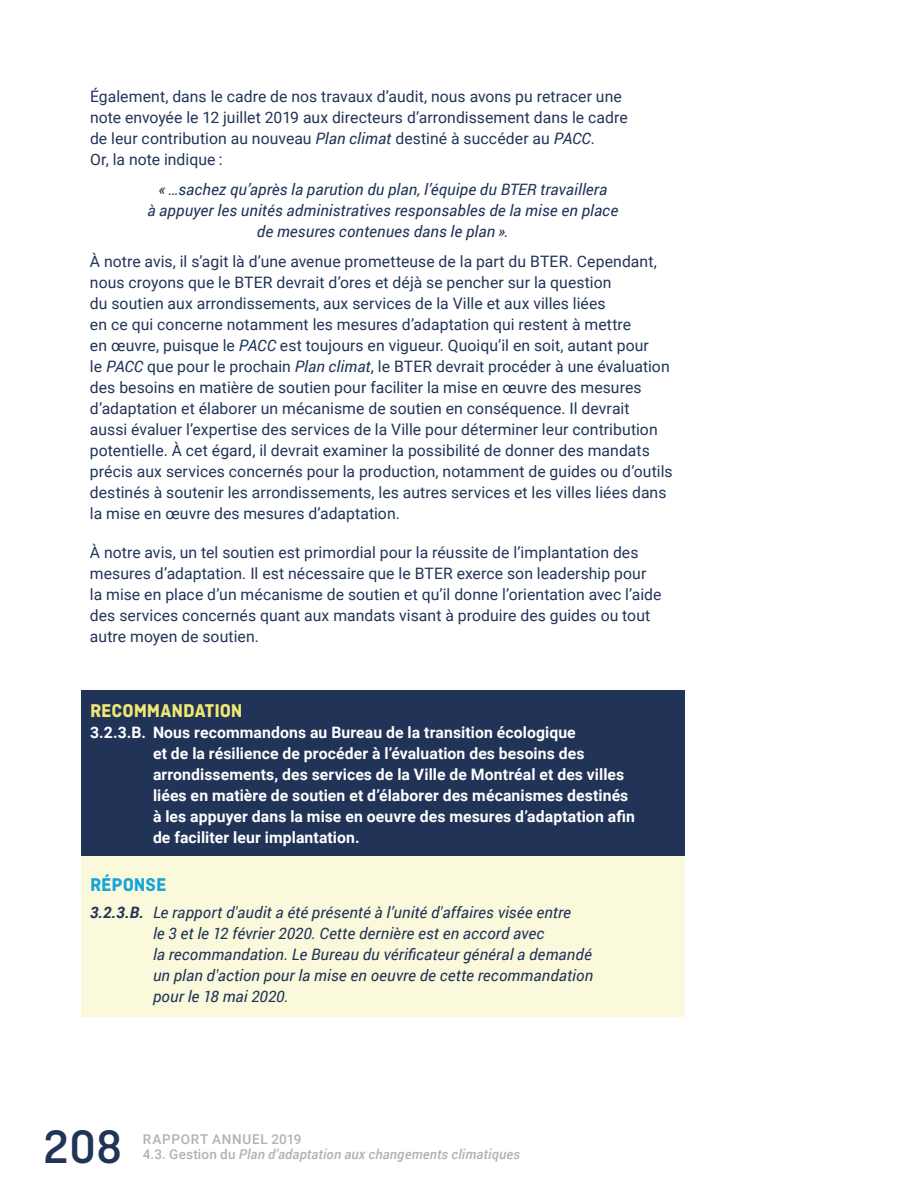
<style>
.page{position:relative;width:918px;height:1188px;background:#fff}
.page>*{position:absolute;margin:0;border:0;box-sizing:border-box;transform-origin:0 0}
.t1{font:500 49.5px "Ciutadella";color:#213458}
.t2{font:700 19.5px "Ciutadella";letter-spacing:-.005em;color:#efe972}
.t3{font:700 19.5px "Ciutadella";color:#15a5da}
.t4{font:15.75px/21px "Roboto";letter-spacing:.005em;color:#213458}
.t5{font:italic 15.75px/21px "Roboto";letter-spacing:.005em;color:#213458;text-align:center}
.t6{font:700 15.75px/21px "Roboto";letter-spacing:.005em;color:#fff}
.t7{font:italic 500 13.5px "Roboto";letter-spacing:.015em;color:#b3b2b2}
.t8{font:500 13.5px "Roboto";letter-spacing:.055em;color:#b3b2b2}
.s1{font-style:italic}
.s2{font-weight:700}
.s3{font-style:normal}
</style>
<div class="page">
<div style="left:81px;top:854px;width:604px;height:163px;background:#fbf9dc"></div>
<div style="left:81px;top:690px;width:604px;height:166px;background:#213458"></div>
<p class="t4" style="left:90px;top:85px;width:539px">Également, dans le cadre de nos travaux d’audit, nous avons pu retracer une note envoyée le 12 juillet 2019 aux directeurs d’arrondissement dans le cadre de leur contribution au nouveau <span class="s1">Plan climat</span> destiné à succéder au <span class="s1">PACC</span>.<br>Or, la note indique :</p>
<p class="t5" style="left:147px;top:178px;width:472px">« …sachez qu’après la parution du plan, l’équipe du BTER travaillera<br>à appuyer les unités administratives responsables de la mise en place de mesures contenues dans le plan ».</p>
<p class="t4" style="left:90px;top:250px;width:584px">À notre avis, il s’agit là d’une avenue prometteuse de la part du BTER. Cependant, nous croyons que le BTER devrait d’ores et déjà se pencher sur la question<br>du soutien aux arrondissements, aux services de la Ville et aux villes liées<br>en ce qui concerne notamment les mesures d’adaptation qui restent à mettre<br>en œuvre, puisque le <span class="s1">PACC</span> est toujours en vigueur. Quoiqu’il en soit, autant pour<br>le <span class="s1">PACC</span> que pour le prochain <span class="s1">Plan climat</span>, le BTER devrait procéder à une évaluation des besoins en matière de soutien pour faciliter la mise en œuvre des mesures d’adaptation et élaborer un mécanisme de soutien en conséquence. Il devrait<br>aussi évaluer l’expertise des services de la Ville pour déterminer leur contribution potentielle. À cet égard, il devrait examiner la possibilité de donner des mandats précis aux services concernés pour la production, notamment de guides ou d’outils destinés à soutenir les arrondissements, les autres services et les villes liées dans la mise en œuvre des mesures d’adaptation.</p>
<p class="t4" style="left:90px;top:541px;width:573px">À notre avis, un tel soutien est primordial pour la réussite de l’implantation des mesures d’adaptation. Il est nécessaire que le BTER exerce son leadership pour la mise en place d’un mécanisme de soutien et qu’il donne l’orientation avec l’aide des services concernés quant aux mandats visant à produire des guides ou tout autre moyen de soutien.</p>
<p class="t2" style="left:90px;top:699px;width:154px">RECOMMANDATION</p>
<p class="t6" style="left:153px;top:721px;width:483px;text-indent:-63px">3.2.3.B. Nous recommandons au Bureau de la transition écologique<br>et de la résilience de procéder à l’évaluation des besoins des arrondissements, des services de la Ville de Montréal et des villes liées en matière de soutien et d’élaborer des mécanismes destinés à les appuyer dans la mise en oeuvre des mesures d’adaptation afin de faciliter leur implantation.</p>
<p class="t3" style="left:90px;top:873px;width:78px">RÉPONSE</p>
<p class="t5" style="left:153px;top:901px;width:442px;text-align:left;text-indent:-63px"><span class="s2">3.2.3.B.</span> Le rapport d'audit a été présenté à l’unité d'affaires visée entre<br>le 3 et le 12 février 2020. Cette dernière est en accord avec<br>la recommandation. Le Bureau du vérificateur général a demandé un plan d'action pour la mise en oeuvre de cette recommandation pour le 18 mai 2020.</p>
<h1 class="t1" style="left:43px;top:1119px;width:81px">208</h1>
<p class="t8" style="left:143px;top:1129px;width:160px">RAPPORT ANNUEL 2019</p>
<p class="t7" style="left:143px;top:1144px;width:379px"><span class="s3">4.3. Gestion du</span> Plan d’adaptation aux changements climatiques</p>
</div>
